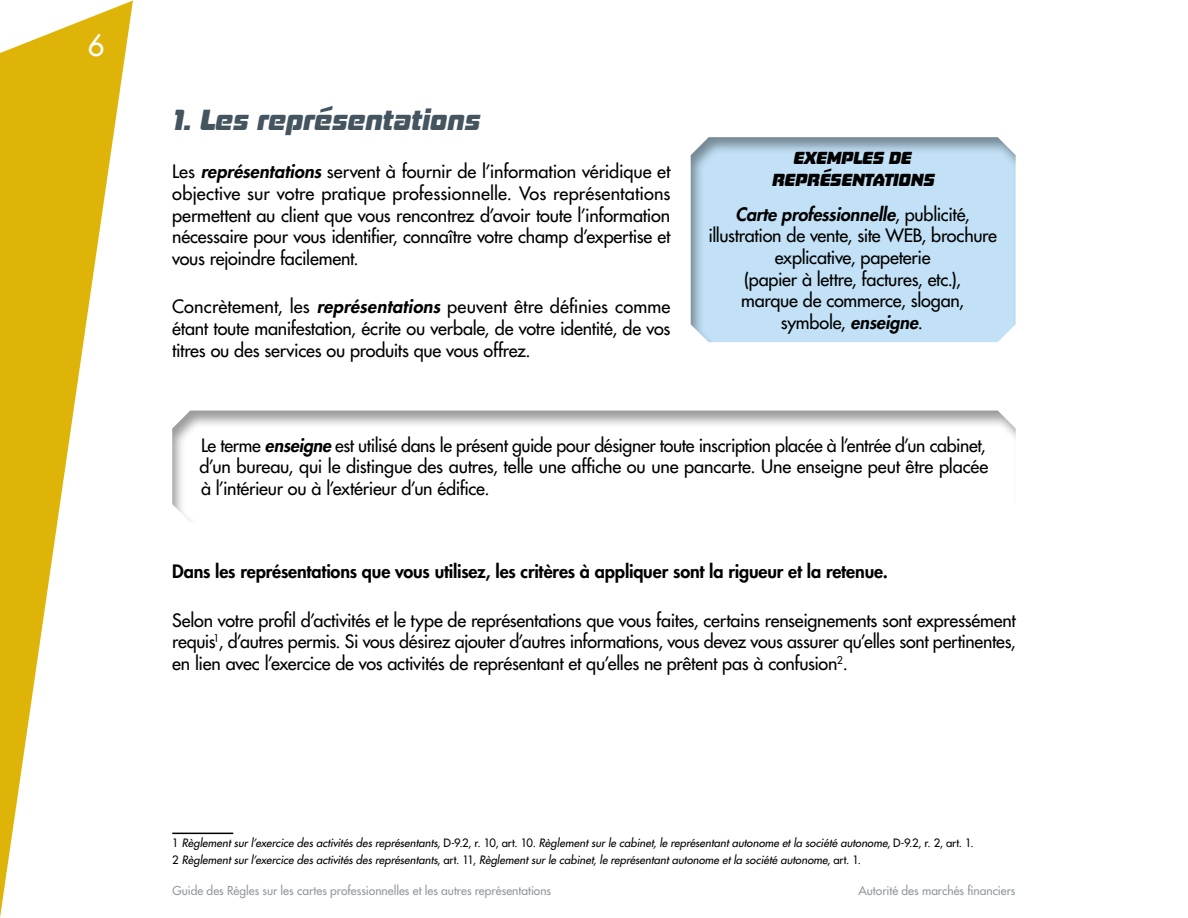
<style>
.page{position:relative;width:1188px;height:918px;background:#fff}
.page>*{position:absolute;margin:0;border:0;box-sizing:border-box;transform-origin:0 0}
.t1{font:italic 30px "Boardof Directors Hv";letter-spacing:-.01em;color:#455560}
.t2{font:29.1px "Futura";color:#fff}
.t3{font:18px/21.6px "Futura";letter-spacing:-.015em;color:#000;text-align:justify}
.t4{font:800 18px "Futura";letter-spacing:-.01em;color:#000}
.t5{font:italic 18px/21.6px "Boardof Directors Hv";letter-spacing:-.005em;color:#000;text-align:center}
.t6{font:12px "Futura";color:#90999f}
.t7{font:italic 11.25px/16.8px "Futura";letter-spacing:.005em;color:#000}
.s1{font-weight:800;font-style:italic}
.s2{font-style:normal}
</style>
<div class="page">
<svg style="left:0;top:1px;width:133px;height:917px"></svg>
<div style="left:691px;top:137px;width:325px;height:207px;background:#000;opacity:.4"></div>
<div style="left:172px;top:410px;width:845px;height:113px;background:#000;opacity:.4"></div>
<hr style="left:172px;top:833px;width:61px;height:1px;background:#000">
<h2 class="t2" style="left:88px;top:27px;width:18px">6</h2>
<h1 class="t1" style="left:172px;top:100px;width:310px">1. LES REPRÉSENTATIONS</h1>
<p class="t3" style="left:172px;top:161px;width:500px">Les <span class="s1">représentations</span> servent à fournir de l’information véridique et objective sur votre pratique professionnelle. Vos représentations permettent au client que vous rencontrez d’avoir toute l’information nécessaire pour vous identifier, connaître votre champ d’expertise et vous rejoindre facilement.</p>
<p class="t3" style="left:172px;top:296px;width:500px">Concrètement, les <span class="s1">représentations</span> peuvent être définies comme étant toute manifestation, écrite ou verbale, de votre identité, de vos titres ou des services ou produits que vous offrez.</p>
<p class="t5" style="left:771px;top:147px;width:164px">EXEMPLES DE<br>REPRÉSENTATIONS</p>
<p class="t3" style="left:708px;top:203px;width:290px;text-align:center"><span class="s1">Carte professionnelle</span>, publicité, illustration de vente, site WEB, brochure explicative, papeterie<br>(papier à lettre, factures, etc.),<br>marque de commerce, slogan, symbole, <span class="s1">enseigne</span>.</p>
<p class="t3" style="left:200px;top:434px;width:790px;text-align:left">Le terme <span class="s1">enseigne</span> est utilisé dans le présent guide pour désigner toute inscription placée à l’entrée d’un cabinet, d’un bureau, qui le distingue des autres, telle une affiche ou une pancarte. Une enseigne peut être placée à l’intérieur ou à l’extérieur d’un édifice.</p>
<p class="t4" style="left:172px;top:559px;width:717px">Dans les représentations que vous utilisez, les critères à appliquer sont la rigueur et la retenue.</p>
<p class="t3" style="left:172px;top:609px;width:845px">Selon votre profil d’activités et le type de représentations que vous faites, certains renseignements sont expressément requis<sup>1</sup>, d’autres permis. Si vous désirez ajouter d’autres informations, vous devez vous assurer qu’elles sont pertinentes, en lien avec l’exercice de vos activités de représentant et qu’elles ne prêtent pas à confusion<sup>2</sup>.</p>
<p class="t7" style="left:172px;top:835px;width:803px"><span class="s2">1</span> Règlement sur l’exercice des activités des représentants<span class="s2">, D-9.2, r. 10, art. 10.</span> Règlement sur le cabinet, le représentant autonome et la société autonome<span class="s2">, D-9.2, r. 2, art. 1.<br>2</span> Règlement sur l’exercice des activités des représentants<span class="s2">, art. 11,</span> Règlement sur le cabinet, le représentant autonome et la société autonome<span class="s2">, art. 1.</span></p>
<p class="t6" style="left:172px;top:883px;width:380px">Guide des Règles sur les cartes professionnelles et les autres représentations</p>
<p class="t6" style="left:859px;top:883px;width:158px">Autorité des marchés financiers</p>
</div>
